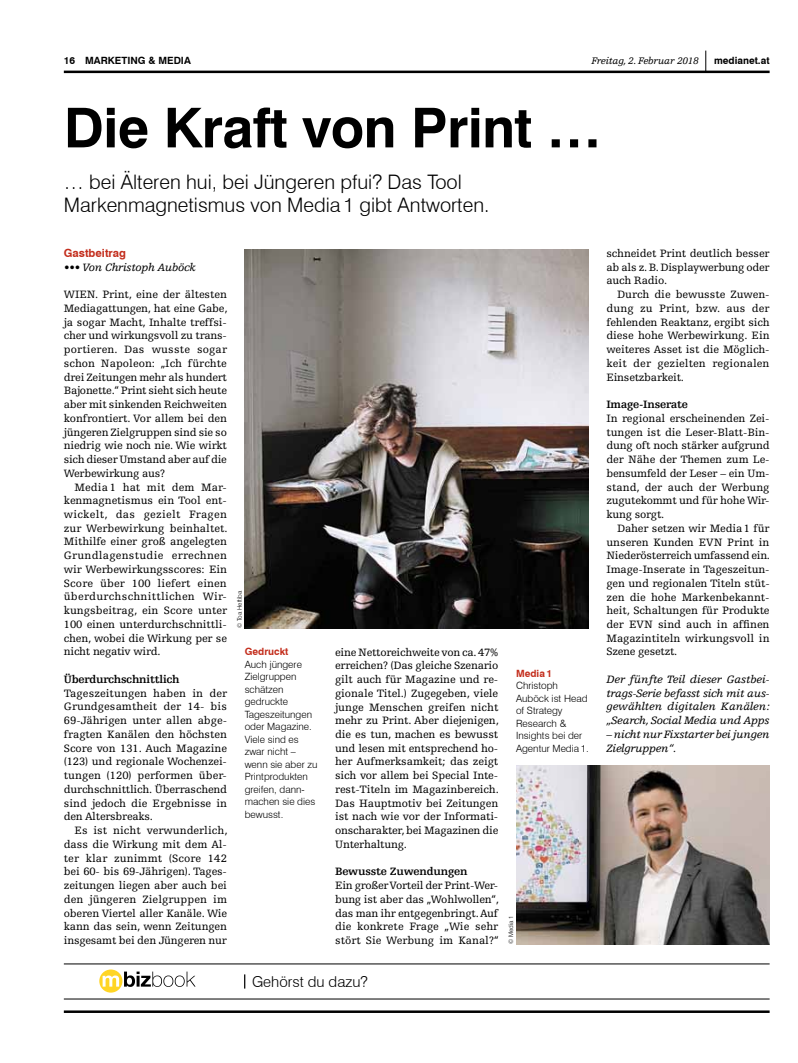
<style>
.page{position:relative;width:798px;height:1063px;background:#fff}
.page>*{position:absolute;margin:0;border:0;box-sizing:border-box;transform-origin:0 0}
.t1{font:700 55px "Swiss 721 BT";letter-spacing:-.01em;color:#000}
.t2{font:300 20px/22.5px "Swiss 721 BT";color:#000}
.t3{font:300 15px "Swiss 721 BT";color:#000}
.t4{font:11.25px/13.8px "Egyptienne FLT Std";letter-spacing:-.02em;color:#000;text-align:justify}
.t5{font:italic 11.25px/13.8px "Egyptienne FLT Std";letter-spacing:-.02em;color:#000;text-align:justify}
.t6{font:700 11.25px "Egyptienne FLT Std";letter-spacing:-.02em;color:#000}
.t7{font:700 11.25px "Swiss 721 BT";color:#c32d1c}
.t8{font:300 10px/12.5px "Swiss 721 BT";color:#000}
.t9{font:700 10px "Swiss 721 BT";color:#000}
.t10{font:italic 10px "Egyptienne FLT Std";letter-spacing:-.02em;color:#000}
.t11{font:700 10px "Swiss 721 BT";color:#c32d1c}
.t12{font:300 6.25px "Swiss 721 BT";color:#000}
</style>
<div class="page">
<svg style="left:705px;top:51px;width:1px;height:20px"></svg>
<hr style="left:64px;top:71px;width:705px;height:2px;background:#000">
<hr style="left:64px;top:1010px;width:705px;height:3px;background:#000">
<img style="left:244px;top:249px;width:344px;height:379px">
<img style="left:516px;top:765px;width:253px;height:179px">
<svg style="left:99px;top:970px;width:23px;height:23px"></svg>
<svg style="left:103px;top:972px;width:92px;height:21px"></svg>
<hr style="left:64px;top:964px;width:705px;height:1px;background:#000">
<hr style="left:64px;top:999px;width:705px;height:1px;background:#000">
<svg style="left:244px;top:974px;width:1px;height:15px"></svg>
<div style="left:132px;top:988px;width:39px;height:7px;background:#fff"></div>
<p class="t9" style="left:64px;top:55px;width:128px">16 marketing &amp; Media</p>
<p class="t10" style="left:591px;top:56px;width:109px">Freitag, 2. Februar 2018</p>
<p class="t9" style="left:713px;top:55px;width:57px">medianet.at</p>
<h1 class="t1" style="left:64px;top:94px;width:539px">Die Kraft von Print …</h1>
<h2 class="t2" style="left:64px;top:171px;width:427px">… bei Älteren hui, bei Jüngeren pfui? Das Tool<br>Markenmagnetismus von Media 1 gibt Antworten.</h2>
<p class="t7" style="left:64px;top:246px;width:64px">Gastbeitrag</p>
<p class="t5" style="left:64px;top:260px;width:133px">••• Von Christoph Auböck</p>
<p class="t4" style="left:64px;top:288px;width:165px">WIEN. Print, eine der ältesten Mediagattungen, hat eine Gabe, ja sogar Macht, Inhalte treffsi&shy;cher und wirkungsvoll zu trans&shy;portieren. Das wusste sogar schon Napoleon: „Ich fürchte drei Zeitungen mehr als hundert Bajonette.“ Print sieht sich heute aber mit sinkenden Reichweiten konfrontiert. Vor allem bei den jüngeren Zielgruppen sind sie so niedrig wie noch nie. Wie wirkt sich dieser Umstand aber auf die Werbewirkung aus?</p>
<p class="t4" style="left:64px;top:480px;width:165px;text-indent:11px">Media 1 hat mit dem Mar&shy;kenmagnetismus ein Tool ent&shy;wickelt, das gezielt Fragen zur Werbewirkung beinhaltet.<br>Mithilfe einer groß angelegten Grundlagenstudie errechnen wir Werbewirkungsscores: Ein Score über 100 liefert einen überdurchschnittlichen Wir&shy;kungsbeitrag, ein Score unter 100 einen unterdurchschnittli&shy;chen, wobei die Wirkung per se nicht negativ wird.</p>
<p class="t6" style="left:64px;top:673px;width:117px">Überdurchschnittlich</p>
<p class="t4" style="left:64px;top:686px;width:165px">Tageszeitungen haben in der Grundgesamtheit der 14- bis 69-Jährigen unter allen abge&shy;fragten Kanälen den höchsten Score von 131. Auch Magazine (123) und regionale Wochenzei&shy;tungen (120) performen über&shy;durchschnittlich. Überraschend sind jedoch die Ergebnisse in den Altersbreaks.</p>
<p class="t4" style="left:64px;top:824px;width:165px;text-indent:11px">Es ist nicht verwunderlich, dass die Wirkung mit dem Al&shy;ter klar zunimmt (Score 142 bei 60- bis 69-Jährigen). Tages&shy;zeitungen liegen aber auch bei den jüngeren Zielgruppen im oberen Viertel aller Kanäle. Wie kann das sein, wenn Zeitungen insgesamt bei den Jüngeren nur</p>
<p class="t12" style="left:236px;top:628px;width:39px;rotate:-90deg">© Toa Heftiba</p>
<p class="t4" style="left:335px;top:645px;width:165px">eine Nettoreichweite von ca. 47% erreichen? (Das gleiche Szenario gilt auch für Magazine und re&shy;gionale Titel.) Zugegeben, viele junge Menschen greifen nicht mehr zu Print. Aber diejenigen, die es tun, machen es bewusst und lesen mit entsprechend ho&shy;her Aufmerksamkeit; das zeigt sich vor allem bei Special Inte&shy;rest-Titeln im Magazinbereich.<br>Das Hauptmotiv bei Zeitungen ist nach wie vor der Informati&shy;onscharakter, bei Magazinen die Unterhaltung.</p>
<p class="t6" style="left:335px;top:866px;width:134px">Bewusste Zuwendungen</p>
<p class="t4" style="left:335px;top:879px;width:165px">Ein großer Vorteil der Print-Wer&shy;bung ist aber das „Wohlwollen“, das man ihr entgegenbringt. Auf die konkrete Frage „Wie sehr stört Sie Werbung im Kanal?“</p>
<p class="t11" style="left:244px;top:646px;width:45px">Gedruckt</p>
<p class="t8" style="left:244px;top:658px;width:74px">Auch jüngere<br>Zielgruppen schätzen gedruckte<br>Tageszeitungen oder Magazine.<br>Viele sind es zwar nicht – wenn sie aber zu<br>Printprodukten greifen, dann&shy;machen sie dies bewusst.</p>
<p class="t11" style="left:516px;top:667px;width:38px">Media 1</p>
<p class="t8" style="left:516px;top:679px;width:74px">Christoph<br>Auböck ist Head of Strategy<br>Research &amp;<br>Insights bei der<br>Agentur Media 1.</p>
<p class="t12" style="left:507px;top:944px;width:30px;rotate:-90deg">© Media 1</p>
<h3 class="t3" style="left:252px;top:973px;width:117px">Gehörst du dazu?</h3>
<p class="t4" style="left:606px;top:246px;width:164px">schneidet Print deutlich besser ab als z. B. Displaywerbung oder auch Radio.</p>
<p class="t4" style="left:606px;top:288px;width:165px;text-indent:11px">Durch die bewusste Zuwen&shy;dung zu Print, bzw. aus der fehlenden Reaktanz, ergibt sich diese hohe Werbewirkung. Ein weiteres Asset ist die Möglich&shy;keit der gezielten regionalen Einsetzbarkeit.</p>
<p class="t6" style="left:606px;top:398px;width:83px">Image-Inserate</p>
<p class="t4" style="left:606px;top:411px;width:165px">In regional erscheinenden Zei&shy;tungen ist die Leser-Blatt-Bin&shy;dung oft noch stärker aufgrund der Nähe der Themen zum Le&shy;bensumfeld der Leser – ein Um&shy;stand, der auch der Werbung zugutekommt und für hohe Wir&shy;kung sorgt.</p>
<p class="t4" style="left:606px;top:521px;width:165px;text-indent:11px">Daher setzen wir Media1 für unseren Kunden EVN Print in Niederösterreich umfassend ein.<br>Image-Inserate in Tageszeitun&shy;gen und regionalen Titeln stüt&shy;zen die hohe Markenbekannt&shy;heit, Schaltungen für Produkte der EVN sind auch in affinen Magazintiteln wirkungsvoll in Szene gesetzt.</p>
<p class="t5" style="left:606px;top:673px;width:165px">Der fünfte Teil dieser Gastbei&shy;trags-Serie befasst sich mit aus&shy;gewählten digitalen Kanälen: „Search, Social Media und Apps</p>
<p class="t5" style="left:606px;top:728px;width:165px">– nicht nur Fixstarter bei jungen<br>Zielgruppen“.</p>
</div>
